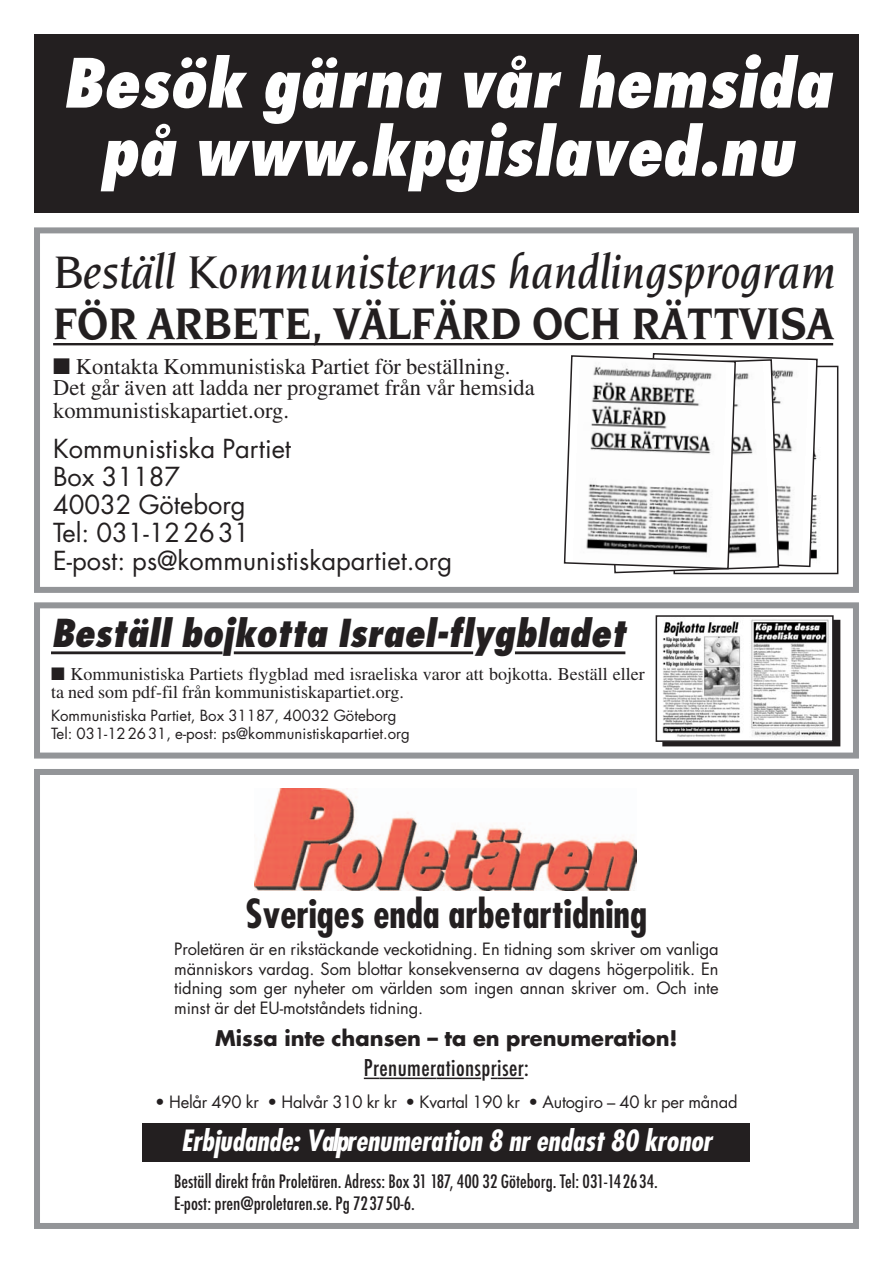
<style>
.page{position:relative;width:893px;height:1263px;background:#fff}
.page>*{position:absolute;margin:0;border:0;box-sizing:border-box;transform-origin:0 0}
.t1{font:italic 800 condensed 66px/68.1px "Futura";color:#fff;text-align:center}
.t2{font:italic 500 49.5px "Novarese";letter-spacing:-.005em;color:#231f20}
.t3{font:700 48px "Novarese";color:#231f20;scale:.9 1}
.t4{font:700 condensed 39px "Futura";color:#231f20}
.t5{font:italic 800 condensed 37.5px "Futura";color:#231f20}
.t6{font:italic 700 condensed 28.5px "Futura";color:#fff}
.t7{font:25.5px/27.9px "Futura";color:#231f20}
.t8{font:22.5px/21.6px "Times";color:#231f20}
.t9{font:500 condensed 22.5px "Futura";letter-spacing:.015em;color:#231f20}
.t10{font:700 21px "Futura";color:#231f20}
.t11{font:18px/18px "Times";color:#231f20}
.t12{font:500 condensed 18px/22.5px "Futura";color:#231f20}
.t13{font:16.5px/19.5px "Futura";letter-spacing:-.005em;color:#231f20;text-align:justify}
.t14{font:15px/18px "Futura";color:#231f20}
</style>
<div class="page">
<div style="left:34px;top:227px;width:825px;height:366px;border:6px solid #939598"></div>
<div style="left:34px;top:602px;width:825px;height:156px;border:6px solid #939598"></div>
<hr style="left:53px;top:343px;width:780px;height:2px;background:#231f20">
<div style="left:673px;top:366px;width:165px;height:208px;border:2px solid #231f20"></div>
<div style="left:34px;top:769px;width:825px;height:460px;border:6px solid #939598"></div>
<img style="left:254px;top:788px;width:383px;height:102px">
<svg style="left:364px;top:1077px;width:15px;height:2px"></svg>
<hr style="left:380px;top:1077px;width:56px;height:2px;background:#231f20">
<hr style="left:437px;top:1077px;width:44px;height:2px;background:#231f20">
<svg style="left:491px;top:1077px;width:6px;height:2px"></svg>
<hr style="left:497px;top:1077px;width:27px;height:2px;background:#231f20">
<div style="left:143px;top:1123px;width:607px;height:38px;background:#231f20"></div>
<div style="left:34px;top:34px;width:825px;height:179px;background:#231f20"></div>
<svg style="left:563px;top:353px;width:255px;height:221px"></svg>
<div style="left:664px;top:621px;width:175px;height:124px;background:#231f20"></div>
<div style="left:662px;top:620px;width:178px;height:126px;border:2px solid #231f20"></div>
<img style="left:662px;top:619px;width:169px;height:120px">
<div style="left:656px;top:615px;width:178px;height:127px;border:2px solid #231f20"></div>
<hr style="left:51px;top:651px;width:171px;height:3px;background:#231f20">
<hr style="left:234px;top:651px;width:239px;height:3px;background:#231f20">
<hr style="left:515px;top:651px;width:110px;height:3px;background:#231f20">
<h1 class="t1" style="left:62px;top:55px;width:771px">Besök gärna vår hemsida på www.kpgislaved.nu</h1>
<h2 class="t2" style="left:53px;top:252px;width:784px">Beställ Kommunisternas handlingsprogram</h2>
<h3 class="t3" style="left:53px;top:304px;width:868px">FÖR ARBETE, VÄLFÄRD OCH RÄTTVISA</h3>
<h3 class="t8" style="left:53px;top:358px;width:483px">■ Kontakta Kommunistiska Partiet för beställning.<br>Det går även att ladda ner programet från vår hemsida kommunistiskapartiet.org.</h3>
<h3 class="t7" style="left:53px;top:437px;width:401px">Kommunistiska Partiet<br>Box 31187<br>40032 Göteborg<br>Tel: 031-122631<br>E-post: ps@kommunistiskapartiet.org</h3>
<h3 class="t5" style="left:51px;top:617px;width:576px">Beställ bojkotta Israel-flygbladet</h3>
<p class="t11" style="left:51px;top:667px;width:595px">■ Kommunistiska Partiets flygblad med israeliska varor att bojkotta. Beställ eller ta ned som pdf-fil från kommunistiskapartiet.org.</p>
<p class="t14" style="left:51px;top:707px;width:360px">Kommunistiska Partiet, Box 31187, 40032 Göteborg<br>Tel: 031-122631, e-post: ps@kommunistiskapartiet.org</p>
<h3 class="t4" style="left:246px;top:897px;width:403px">Sveriges enda arbetartidning</h3>
<p class="t13" style="left:174px;top:940px;width:546px">Proletären är en rikstäckande veckotidning. En tidning som skriver om vanliga människors vardag. Som blottar konsekvenserna av dagens högerpolitik. En tidning som ger nyheter om världen som ingen annan skriver om. Och inte minst är det EU-motståndets tidning.</p>
<p class="t10" style="left:215px;top:1028px;width:464px">Missa inte chansen – ta en prenumeration!</p>
<h3 class="t9" style="left:364px;top:1055px;width:166px">Prenumerationspriser:</h3>
<p class="t13" style="left:155px;top:1094px;width:584px">• Helår 490 kr • Halvår 310 kr kr • Kvartal 190 kr • Autogiro – 40 kr per månad</p>
<h3 class="t6" style="left:181px;top:1128px;width:532px">Erbjudande: Valprenumeration 8 nr endast 80 kronor</h3>
<p class="t12" style="left:174px;top:1170px;width:485px">Beställ direkt från Proletären. Adress: Box 31 187, 400 32 Göteborg. Tel: 031-142634.<br>E-post: pren@proletaren.se. Pg 723750-6.</p>
</div>
